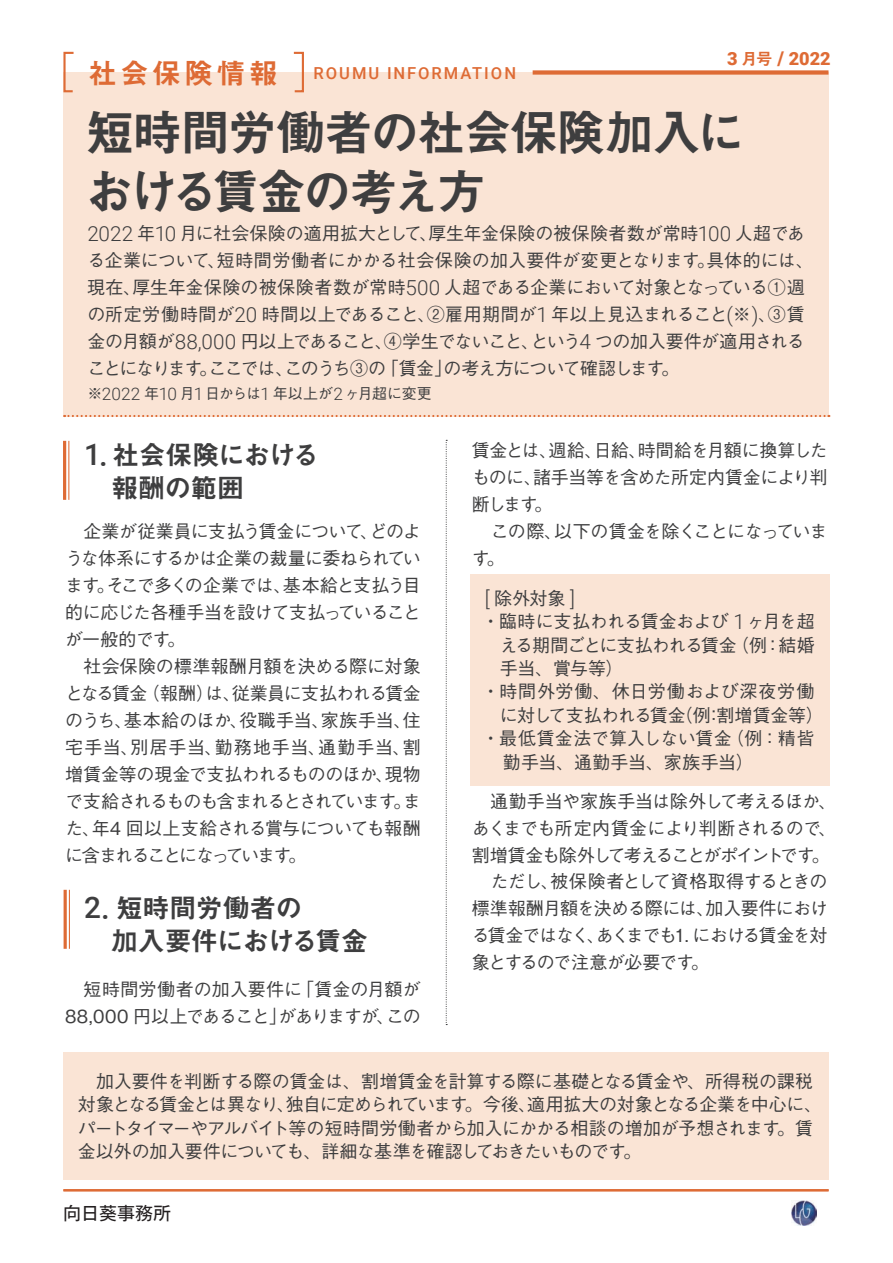
<style>
.page{position:relative;width:893px;height:1263px;background:#fff}
.page>*{position:absolute;margin:0;border:0;box-sizing:border-box;transform-origin:0 0}
.t1{font:49.5px/58.5px "Midashi Go Pr 6 N MB31 90 msp RKSJ H";letter-spacing:-.05em;color:#3e3e3f}
.t2{font:27px/33px "Midashi Go Pr 6 N MB31 90 msp RKSJ H";letter-spacing:-.025em;color:#3e3e3f}
.t3{font:900 18.15px "Roboto";color:#de6b35}
.t4{font:18px/27px "Gothic BBB Pr 6 N Medium 90 msp RKSJ H";letter-spacing:-.03em;color:#3e3e3f}
.t5{font:18px/27px "Gothic BBB Pr 6 N Medium 90 msp RKSJ H";letter-spacing:-.055em;color:#3e3e3f}
.t6{font:18px/27px "Gothic BBB Pr 6 N Medium 90 msp RKSJ H";letter-spacing:-.05em;color:#3e3e3f}
.t7{font:18px/27px "Gothic BBB Pr 6 N Medium 90 msp RKSJ H";color:#3e3e3f}
.t8{font:18px "Gothic BBB Pr 6 N Medium 90 msp RKSJ H";letter-spacing:.005em;color:#3e3e3f}
.t9{font:18px "Gothic BBB Pr 6 N Medium 90 msp RKSJ H";letter-spacing:.035em;color:#3e3e3f}
.t10{font:18px "Motoya L Cedar W3 90 ms RKSJ H";color:#231f20}
.t11{font:500 16.5px "Roboto";letter-spacing:.12em;color:#de6b35}
.t12{font:15px "Gothic BBB Pr 6 N Medium 90 msp RKSJ H";letter-spacing:-.025em;color:#3e3e3f}
.s1{font-family:"Midashi Go Pr 6 N MB31 90 msp RKSJ H";font-weight:400;font-size:16.5px}
.s2{font-size:18.9px}
.s3{font-family:"Midashi Go Pr 6 N MB31 90 msp RKSJ H";font-weight:400;font-size:28.8px}
.s4{font-family:"Roboto";font-weight:300;font-size:20.7px}
.s5{font-family:"Roboto";font-weight:300;font-size:20.55px}
.s6{font-family:"Roboto";font-weight:300;font-size:17.25px}
.s7{font-family:"Roboto";font-weight:500;font-size:29.7px}
.s8{font-family:"Roboto";font-weight:500;font-size:31.05px}
</style>
<div class="page">
<img style="left:792px;top:1201px;width:24px;height:24px">
<div style="left:63px;top:73px;width:765px;height:344px;background:#fae4d5"></div>
<svg style="left:64px;top:415px;width:765px;height:2px"></svg>
<div style="left:533px;top:70px;width:295px;height:5px;background:#de6b35"></div>
<svg style="left:63px;top:51px;width:13px;height:42px"></svg>
<svg style="left:292px;top:51px;width:13px;height:42px"></svg>
<hr style="left:63px;top:1189px;width:765px;height:2px;background:#de6b35">
<hr style="left:69px;top:890px;width:1px;height:59px;background:#de6b35">
<hr style="left:64px;top:890px;width:3px;height:59px;background:#de6b35">
<hr style="left:68px;top:441px;width:1px;height:59px;background:#de6b35">
<hr style="left:63px;top:441px;width:3px;height:59px;background:#de6b35">
<svg style="left:446px;top:440px;width:1px;height:585px"></svg>
<div style="left:63px;top:1052px;width:765px;height:128px;background:#fae4d5"></div>
<div style="left:470px;top:574px;width:359px;height:212px;background:#fae4d5"></div>
<p class="t3" style="left:727px;top:49px;width:105px">3 <span class="s1">月号</span> <span class="s2">/</span> 2022</p>
<p class="t11" style="left:89px;top:63px;width:429px"><span class="s3">社会保険情報　</span>ROUMU INFORMATION</p>
<h1 class="t1" style="left:85px;top:110px;width:661px">短時間労働者の社会保険加入における賃金の考え方</h1>
<p class="t4" style="left:87px;top:222px;width:728px"><span class="s4">2022</span> 年<span class="s4">10</span> 月に社会保険の適用拡大として、厚生年金保険の被保険者数が常時<span class="s4">100</span> 人超である企業について、短時間労働者にかかる社会保険の加入要件が変更となります。具体的には、現在、厚生年金保険の被保険者数が常時<span class="s4">500</span> 人超である企業において対象となっている①週の所定労働時間が<span class="s4">20</span> 時間以上であること、②雇用期間が<span class="s4">1</span> 年以上見込まれること<span class="s5">(</span>※<span class="s5">)</span>、③賃金の月額が<span class="s4">88</span><span class="s5">,</span><span class="s4">000</span> 円以上であること、④学生でないこと、という<span class="s4">4</span> つの加入要件が適用されることになります。ここでは、このうち③の「賃金」の考え方について確認します。</p>
<p class="t12" style="left:87px;top:388px;width:346px">※<span class="s6">2022</span> 年<span class="s6">10</span> 月<span class="s6">1</span>日からは<span class="s6">1</span> 年以上が<span class="s6">2</span>ヶ月超に変更</p>
<h2 class="t2" style="left:84px;top:442px;width:237px"><span class="s7">1</span><span class="s8">.</span> 社会保険における　報酬の範囲</h2>
<p class="t4" style="left:65px;top:520px;width:357px">　企業が従業員に支払う賃金について、どのような体系にするかは企業の裁量に委ねられています。そこで多くの企業では、基本給と支払う目的に応じた各種手当を設けて支払っていることが一般的です。<br>　社会保険の標準報酬月額を決める際に対象となる賃金（報酬）は、従業員に支払われる賃金のうち、基本給のほか、役職手当、家族手当、住宅手当、別居手当、勤務地手当、通勤手当、割増賃金等の現金で支払われるもののほか、現物で支給されるものも含まれるとされています。また、年4 回以上支給される賞与についても報酬に含まれることになっています。</p>
<h2 class="t2" style="left:84px;top:895px;width:285px"><span class="s7">2</span><span class="s8">.</span> 短時間労働者の<br>　加入要件における賃金</h2>
<p class="t7" style="left:65px;top:979px;width:357px">　短時間労働者の加入要件に「賃金の月額が<br>88,000 円以上であること」がありますが、この</p>
<p class="t6" style="left:472px;top:439px;width:357px">賃金とは、週給、日給、時間給を月額に換算したものに、諸手当等を含めた所定内賃金により判断します。<br>　この際、以下の賃金を除くことになっています。</p>
<p class="t4" style="left:485px;top:587px;width:91px"><span class="s5">[</span> 除外対象 <span class="s5">]</span></p>
<p class="t4" style="left:482px;top:611px;width:334px">・臨時に支払われる賃金および <span class="s4">1</span>ヶ月を超</p>
<p class="t5" style="left:500px;top:634px;width:316px">える期間ごとに支払われる賃金（例：結婚</p>
<p class="t4" style="left:500px;top:657px;width:125px">手当、賞与等）</p>
<p class="t9" style="left:482px;top:685px;width:334px">・時間外労働、休日労働および深夜労働</p>
<p class="t4" style="left:500px;top:704px;width:325px">に対して支払われる賃金（例：割増賃金等）</p>
<p class="t8" style="left:482px;top:732px;width:334px">・最低賃金法で算入しない賃金（例：精皆</p>
<p class="t7" style="left:485px;top:751px;width:270px">　勤手当、通勤手当、家族手当）</p>
<p class="t5" style="left:472px;top:790px;width:366px">　通勤手当や家族手当は除外して考えるほか、あくまでも所定内賃金により判断されるので、割増賃金も除外して考えることがポイントです。　ただし、被保険者として資格取得するときの標準報酬月額を決める際には、加入要件における賃金ではなく、あくまでも1. における賃金を対象とするので注意が必要です。</p>
<p class="t4" style="left:78px;top:1072px;width:746px;line-height:23.4px">　加入要件を判断する際の賃金は、割増賃金を計算する際に基礎となる賃金や、所得税の課税対象となる賃金とは異なり、独自に定められています。今後、適用拡大の対象となる企業を中心に、パートタイマーやアルバイト等の短時間労働者から加入にかかる相談の増加が予想されます。賃金以外の加入要件についても、詳細な基準を確認しておきたいものです。</p>
<p class="t10" style="left:63px;top:1204px;width:109px">向日葵事務所</p>
</div>
